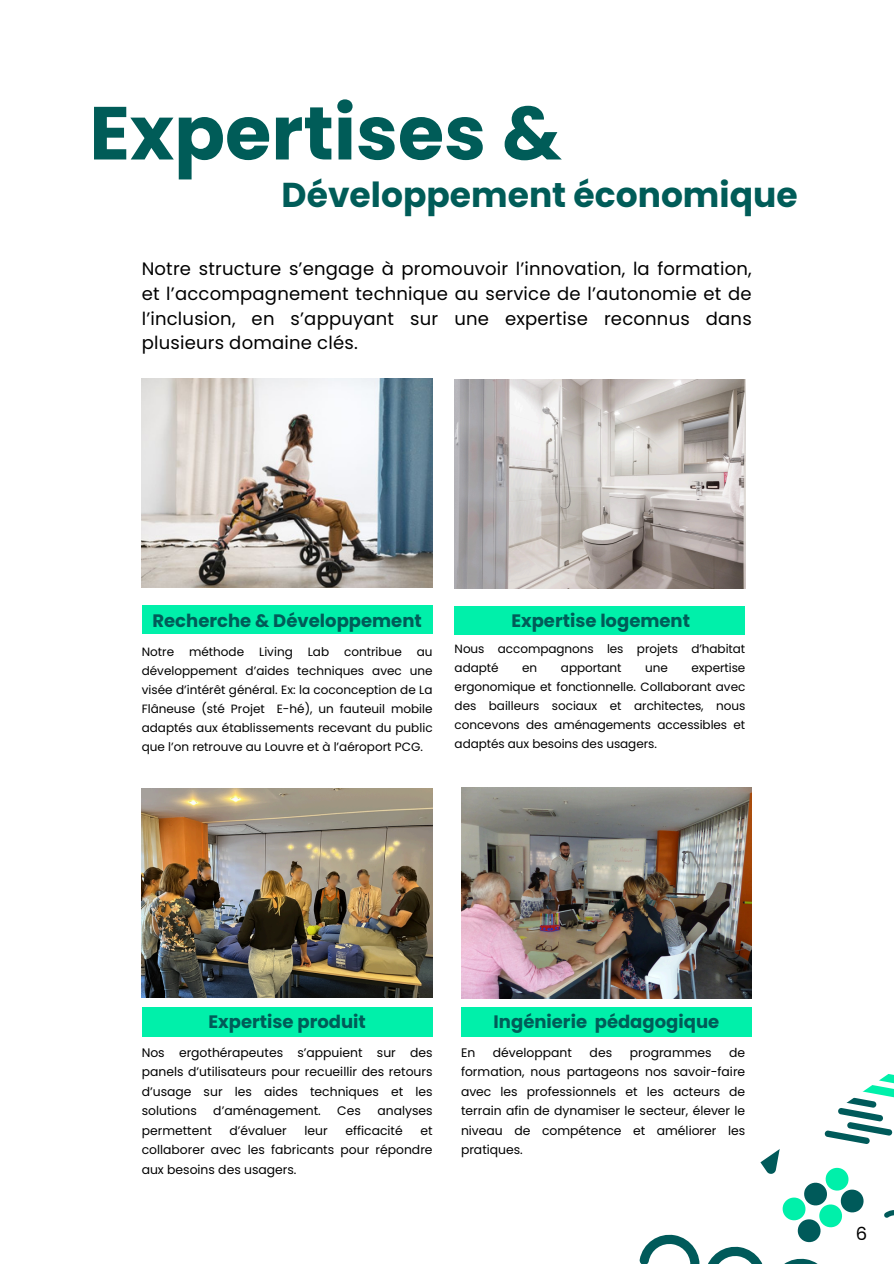
<style>
.page{position:relative;width:894px;height:1264px;background:#fff}
.page>*{position:absolute;margin:0;border:0;box-sizing:border-box;transform-origin:0 0}
.t1{font:700 75px "Poppins";color:#005c58}
.t2{font:700 34.5px "Poppins";color:#005c58}
.t3{font:18px/24.8px "Poppins";letter-spacing:.01em;color:#000;text-align:justify}
.t4{font:700 18px "Poppins";color:#005c58}
.t5{font:12.3px/19.5px "Poppins";color:#000;text-align:justify}
.t6{font:12px/19px "Poppins";letter-spacing:-.005em;color:#000;text-align:justify}
</style>
<div class="page">
<div style="left:461px;top:1006px;width:290px;height:30px;background:#00f0aa"></div>
<div style="left:142px;top:605px;width:290px;height:28px;background:#00f0aa"></div>
<div style="left:142px;top:1006px;width:290px;height:30px;background:#00f0aa"></div>
<img style="left:142px;top:378px;width:290px;height:209px">
<div style="left:454px;top:606px;width:291px;height:28px;background:#00f0aa"></div>
<img style="left:454px;top:379px;width:290px;height:209px">
<img style="left:461px;top:787px;width:290px;height:211px">
<img style="left:142px;top:788px;width:290px;height:209px">
<svg style="left:639px;top:1074px;width:254px;height:189px"></svg>
<h1 class="t1" style="left:89px;top:81px;width:474px">Expertises &amp;</h1>
<h2 class="t2" style="left:281px;top:170px;width:517px">Développement économique</h2>
<h3 class="t3" style="left:142px;top:256px;width:611px">Notre structure s’engage à promouvoir l’innovation, la formation, et l’accompagnement technique au service de l’autonomie et de l’inclusion, en s’appuyant sur une expertise reconnus dans plusieurs domaine clés.</h3>
<p class="t4" style="left:152px;top:607px;width:271px">Recherche &amp; Développement</p>
<p class="t6" style="left:142px;top:642px;width:292px">Notre méthode Living Lab contribue au développement d’aides techniques avec une visée d’intérêt général. Ex: la coconception de La Flâneuse (sté Projet E-hé), un fauteuil mobile adaptés aux établissements recevant du public que l’on retrouve au Louvre et à l’aéroport PCG.</p>
<p class="t4" style="left:511px;top:608px;width:180px">Expertise logement</p>
<p class="t6" style="left:454px;top:639px;width:292px">Nous accompagnons les projets d’habitat adapté</p>
<p class="t6" style="left:454px;top:658px;width:292px;text-indent:237px">expertise ergonomique et fonctionnelle. Collaborant avec des bailleurs sociaux et architectes, nous concevons des aménagements accessibles et adaptés aux besoins des usagers.</p>
<p class="t6" style="left:522px;top:658px;width:17px">en</p>
<p class="t6" style="left:561px;top:658px;width:62px">apportant</p>
<p class="t6" style="left:645px;top:658px;width:24px">une</p>
<h3 class="t4" style="left:208px;top:1009px;width:159px">Expertise produit</h3>
<p class="t5" style="left:142px;top:1042px;width:292px">Nos ergothérapeutes s’appuient sur des panels d’utilisateurs pour recueillir des retours d’usage sur les aides techniques et les solutions</p>
<p class="t5" style="left:213px;top:1101px;width:109px">d’aménagement.</p>
<p class="t5" style="left:337px;top:1101px;width:25px">Ces</p>
<p class="t5" style="left:377px;top:1101px;width:57px">analyses</p>
<p class="t5" style="left:142px;top:1120px;width:72px">permettent</p>
<p class="t5" style="left:229px;top:1120px;width:59px">d’évaluer</p>
<p class="t5" style="left:304px;top:1120px;width:25px">leur</p>
<p class="t5" style="left:345px;top:1120px;width:59px">efficacité</p>
<p class="t5" style="left:142px;top:1120px;width:292px;text-indent:279px">et collaborer avec les fabricants pour répondre aux besoins des usagers.</p>
<p class="t4" style="left:493px;top:1008px;width:227px">Ingénierie pédagogique</p>
<h4 class="t5" style="left:461px;top:1042px;width:16px">En</h4>
<h4 class="t5" style="left:493px;top:1042px;width:81px">développant</h4>
<h4 class="t5" style="left:589px;top:1042px;width:24px">des</h4>
<h4 class="t5" style="left:629px;top:1042px;width:83px">programmes</h4>
<h4 class="t5" style="left:461px;top:1042px;width:286px;text-indent:268px">de formation, nous partageons nos savoir-faire avec les professionnels et les acteurs de terrain afin de dynamiser le secteur, élever le niveau de compétence et améliorer les pratiques.</h4>
<h3 class="t3" style="left:855px;top:1221px;width:13px">6</h3>
</div>
